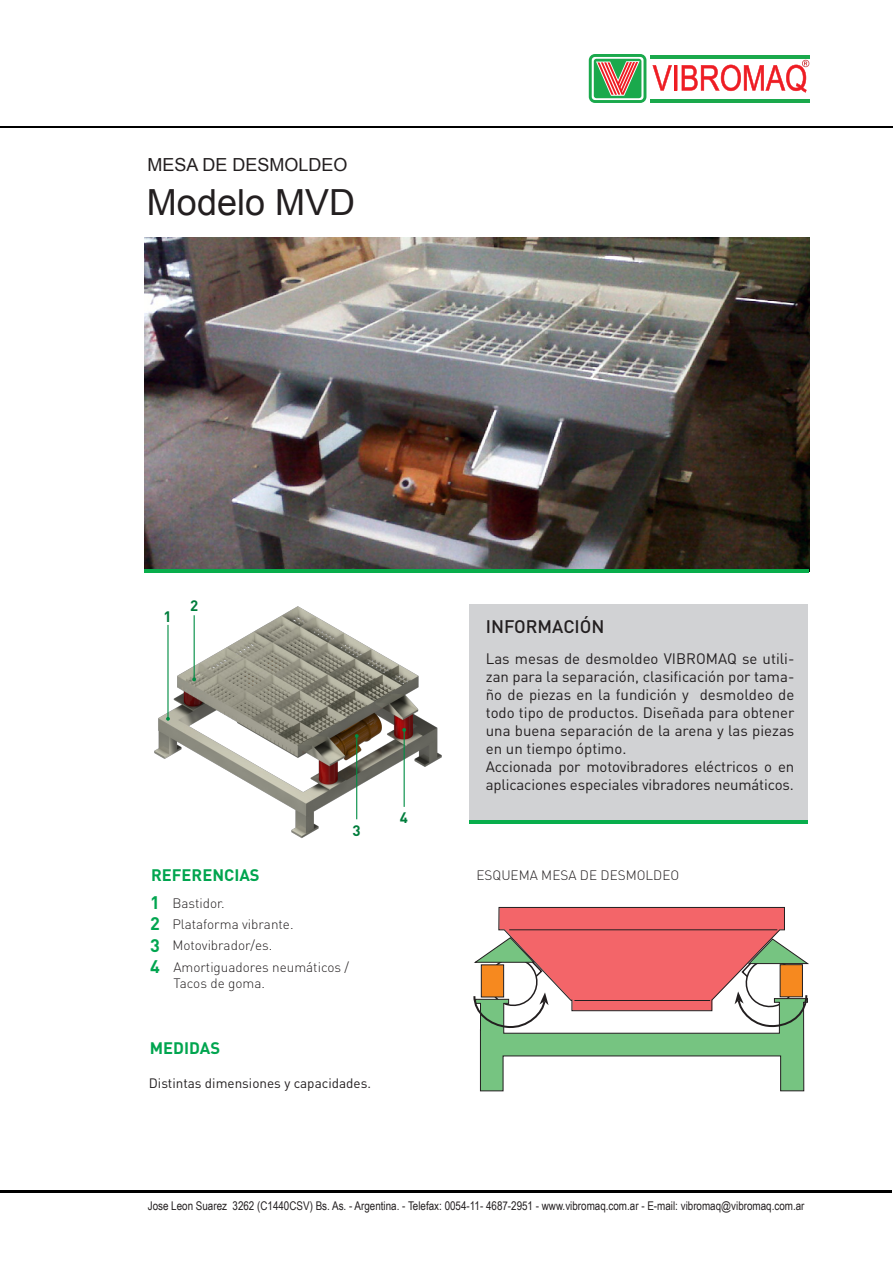
<style>
.page{position:relative;width:893px;height:1263px;background:#fff}
.page>*{position:absolute;margin:0;border:0;box-sizing:border-box;transform-origin:0 0}
.t1{font:36px "Arial";color:#231f20}
.t2{font:18px "Arial";color:#231f20}
.t3{font:500 18px "DIN Pro";color:#231f20}
.t4{font:700 18px "DIN Pro";color:#00a54f}
.t5{font:700 16.5px "DIN Pro";color:#00a54f}
.t6{font:15px/18px "DIN Pro";letter-spacing:-.01em;color:#231f20;text-align:justify}
.t7{font:700 15px "DIN Pro";color:#007d3c}
.t8{font:300 13.5px/16.2px "DIN Pro";color:#231f20}
.t9{font:13.5px "DIN Pro";color:#231f20}
.t10{font:12px "Arial Narrow";color:#231f20}
</style>
<div class="page">
<hr style="left:0;top:126px;width:891px;height:2px;background:#000">
<img style="left:0;top:1191px;width:891px;height:1px">
<svg style="left:589px;top:54px;width:57px;height:49px"></svg>
<hr style="left:650px;top:55px;width:159px;height:3px;background:#1aa94c">
<hr style="left:650px;top:99px;width:159px;height:3px;background:#1aa94c">
<svg style="left:652px;top:60px;width:157px;height:33px"></svg>
<img style="left:154px;top:606px;width:288px;height:232px">
<img style="left:145px;top:237px;width:664px;height:333px">
<hr style="left:145px;top:570px;width:664px;height:3px;background:#08ae4c">
<div style="left:469px;top:605px;width:339px;height:219px;background:#d1d2d4"></div>
<hr style="left:469px;top:820px;width:339px;height:3px;background:#08ae4c">
<hr style="left:167px;top:625px;width:2px;height:92px;background:#008d44">
<svg style="left:166px;top:717px;width:4px;height:4px"></svg>
<hr style="left:194px;top:615px;width:1px;height:63px;background:#008d44">
<svg style="left:192px;top:677px;width:4px;height:4px"></svg>
<hr style="left:356px;top:737px;width:1px;height:82px;background:#008d44">
<svg style="left:355px;top:734px;width:4px;height:4px"></svg>
<hr style="left:404px;top:731px;width:1px;height:76px;background:#008d44">
<svg style="left:402px;top:728px;width:4px;height:4px"></svg>
<svg style="left:473px;top:907px;width:336px;height:184px"></svg>
<p class="t2" style="left:147px;top:153px;width:202px">MESA DE DESMOLDEO</p>
<p class="t1" style="left:147px;top:179px;width:210px">Modelo MVD</p>
<p class="t7" style="left:163px;top:606px;width:10px">1</p>
<p class="t7" style="left:190px;top:596px;width:10px">2</p>
<p class="t5" style="left:151px;top:864px;width:110px">REFERENCIAS</p>
<p class="t4" style="left:150px;top:890px;width:11px">1</p>
<p class="t4" style="left:150px;top:911px;width:11px">2</p>
<p class="t4" style="left:150px;top:933px;width:11px">3</p>
<p class="t8" style="left:172px;top:894px;width:54px">Bastidor.</p>
<p class="t8" style="left:172px;top:915px;width:123px">Plataforma vibrante.</p>
<p class="t8" style="left:172px;top:936px;width:102px">Motovibrador/es.</p>
<p class="t7" style="left:352px;top:820px;width:10px">3</p>
<p class="t4" style="left:150px;top:954px;width:11px">4</p>
<p class="t8" style="left:173px;top:958px;width:177px">Amortiguadores neumáticos /<br>Tacos de goma.</p>
<p class="t5" style="left:150px;top:1037px;width:72px">MEDIDAS</p>
<p class="t9" style="left:149px;top:1074px;width:224px">Distintas dimensiones y capacidades.</p>
<p class="t7" style="left:400px;top:807px;width:10px">4</p>
<p class="t3" style="left:486px;top:614px;width:120px">INFORMACIÓN</p>
<p class="t6" style="left:486px;top:649px;width:310px">Las mesas de desmoldeo VIBROMAQ se utili&shy;zan para la separación, clasificación por tama&shy;ño de piezas en la fundición y desmoldeo de todo tipo de productos. Diseñada para obtener una buena separación de la arena y las piezas en un tiempo óptimo.</p>
<p class="t6" style="left:486px;top:757px;width:310px">Accionada por motovibradores eléctricos o en aplicaciones especiales vibradores neumáticos.</p>
<p class="t8" style="left:477px;top:866px;width:204px">ESQUEMA MESA DE DESMOLDEO</p>
<p class="t10" style="left:148px;top:1197px;width:658px">Jose Leon Suarez 3262 (C1440CSV) Bs. As. - Argentina. - Telefax: 0054-11- 4687-2951 - www.vibromaq.com.ar - E-mail: vibromaq@vibromaq.com.ar</p>
</div>
